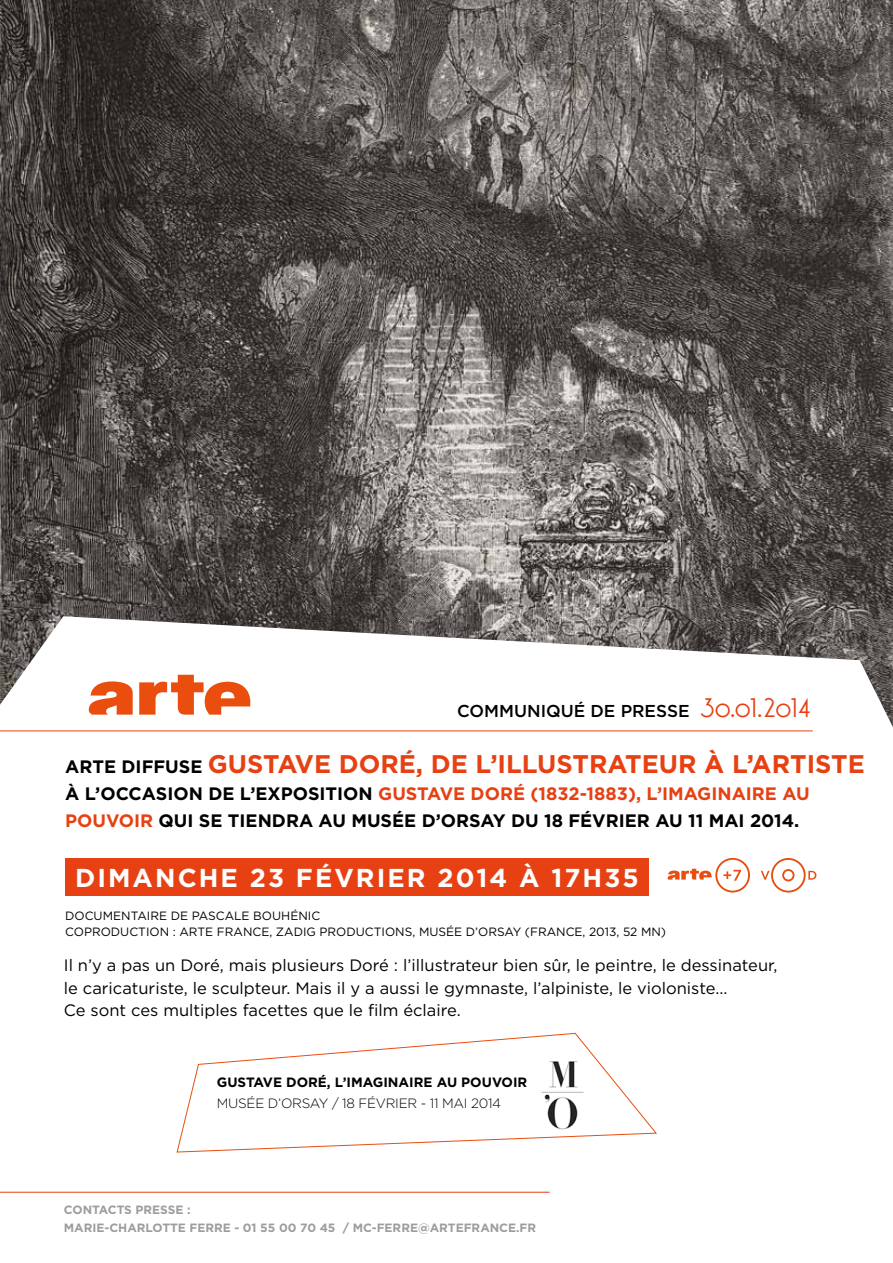
<style>
.page{position:relative;width:893px;height:1263px;background:#fff}
.page>*{position:absolute;margin:0;border:0;box-sizing:border-box;transform-origin:0 0}
.t1{font:700 25.95px "Gotham";letter-spacing:.08em;color:#fff}
.t2{font:700 25.5px "Gotham";color:#e74113}
.t3{font:700 18px/27px "Gotham";color:#000}
.t4{font:500 17.25px "Gotham";color:#000}
.t5{font:16.5px/22.5px "Gotham";color:#000}
.t6{font:700 13.5px "Gotham";color:#000}
.t7{font:300 13.5px "Gotham";letter-spacing:-.02em;color:#000}
.t8{font:12px/16.5px "Gotham";color:#000}
.t9{font:700 12px/18px "Gotham";color:#9d9d9c}
.s1{font-family:"Oksana MOD";font-weight:400;font-size:25.5px;color:#e74113}
.s2{font-size:18px;color:#000}
.s3{color:#e74113}
</style>
<div class="page">
<svg style="left:176px;top:1032px;width:481px;height:121px"></svg>
<img style="left:0;top:0;width:893px;height:616px">
<svg style="left:0;top:616px;width:893px;height:116px"></svg>
<hr style="left:0;top:730px;width:813px;height:1px;background:#e74113">
<svg style="left:89px;top:675px;width:165px;height:40px"></svg>
<div style="left:65px;top:858px;width:584px;height:37px;background:#e74113"></div>
<hr style="left:0;top:1192px;width:550px;height:1px;background:#e74113">
<img style="left:539px;top:1059px;width:47px;height:72px">
<svg style="left:668px;top:858px;width:82px;height:34px"></svg>
<svg style="left:761px;top:858px;width:55px;height:34px"></svg>
<p class="t4" style="left:457px;top:700px;width:356px">COMMUNIQUÉ DE PRESSE <span class="s1">30.01.2014</span></p>
<h2 class="t2" style="left:65px;top:747px;width:801px"><span class="s2">ARTE DI FFUSE</span> GUSTAVE DORÉ, DE L’I LLUSTRATEUR À L’ARTISTE</h2>
<p class="t3" style="left:65px;top:780px;width:746px">À L’OCCASI ON DE L’EXPOSITI ON <span class="s3">GUSTAVE DORÉ (1832-1883), L’I MAGI NAI RE AU<br>POUVOI R</span> QUI SE TI ENDRA AU MUSÉE D’ORSAY DU 18 FÉVRI ER AU 11 MAI 2014.</p>
<h1 class="t1" style="left:75px;top:860px;width:565px">DIMANCHE 23 FÉVRI ER 2014 À 17H35</h1>
<p class="t8" style="left:65px;top:907px;width:257px">Docum entai re de PASCALE BOU HÉN IC<br>Coproduction : ARTE</p>
<p class="t8" style="left:217px;top:923px;width:451px">France, Zadi g Producti ons, m usée d’Orsay (France, 2013, 52 m n)</p>
<p class="t5" style="left:64px;top:954px;width:715px">Il n’y a pas un Doré, mais plusieurs Doré : l’illustrateur bien sûr, le peintre, le dessinateur, le caricaturiste, le sculpteur. Mais il y a aussi le gymnaste, l’alpiniste, le violoniste...<br>Ce sont ces multiples facettes que le film éclaire.</p>
<p class="t6" style="left:217px;top:1073px;width:312px">GUSTAVE DORÉ, L’I MAGI NAI RE AU POUVOI R</p>
<p class="t7" style="left:217px;top:1094px;width:286px">MUSÉE D’ORSAY / 18 FÉVRIER - 11 MAI 2014</p>
<p class="t9" style="left:64px;top:1201px;width:135px">CONTACTS PRESSE :<br>MARIE-CHARLOTTE FERRE</p>
<p class="t9" style="left:234px;top:1219px;width:152px">- 01 55 00 70 45 / MC-FERRE</p>
<p class="t9" style="left:418px;top:1219px;width:120px">@ARTEFRANCE.FR</p>
</div>
